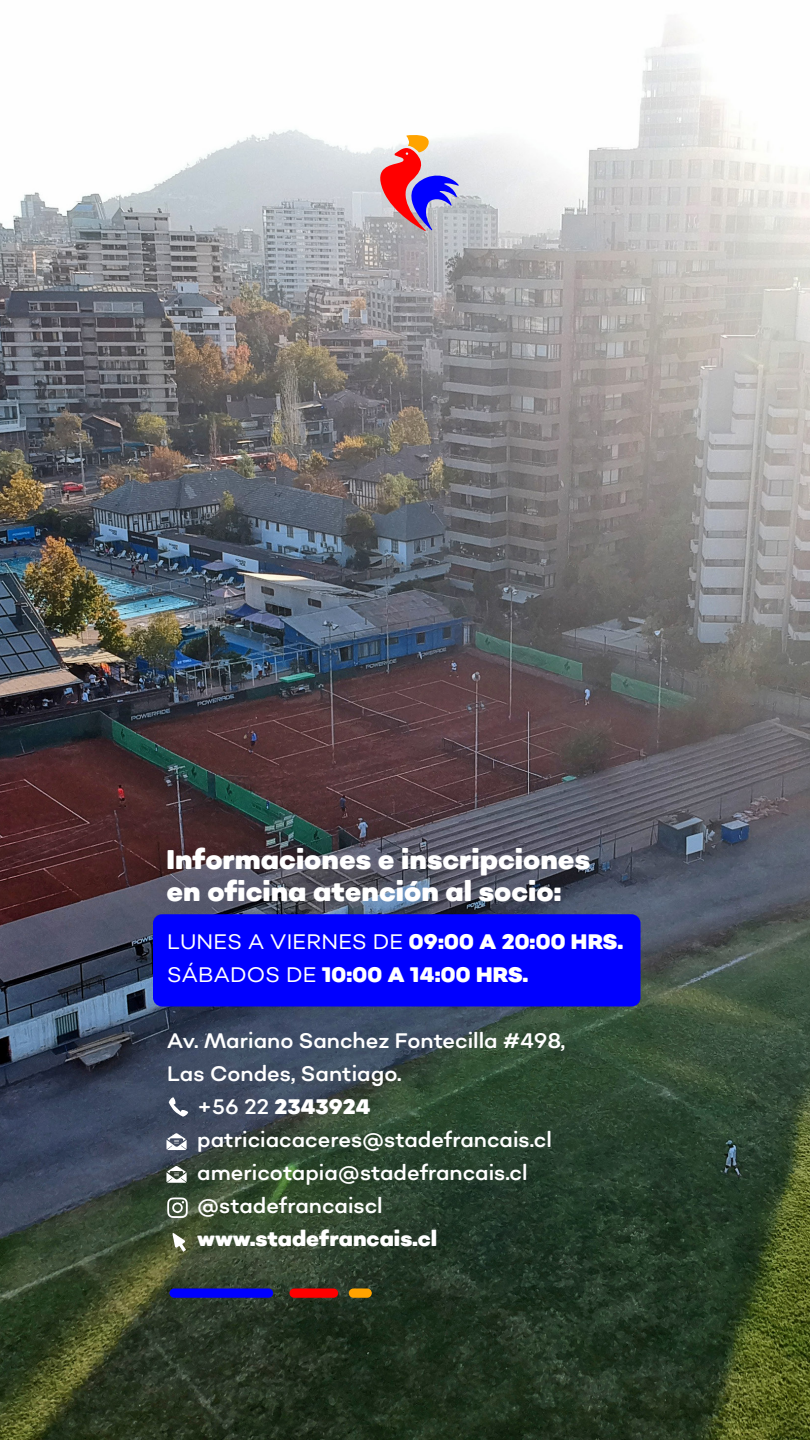
<style>
.page{position:relative;width:810px;height:1440px;background:#fff}
.page>*{position:absolute;margin:0;border:0;box-sizing:border-box;transform-origin:0 0}
.t1{font:900 27px/32.4px "Sonny Vol 2";color:#fff}
.t2{font:21px "Sonny Vol 2";color:#fff}
.t3{font:900 21px/33px "Sonny Vol 2";color:#fff}
.s1{font-weight:400}
</style>
<div class="page">
<img style="left:0;top:22px;width:810px;height:1418px">
<div style="left:153px;top:914px;width:487px;height:92px;background:#00f;border-radius:9px"></div>
<svg style="left:378px;top:134px;width:81px;height:97px;background:#c18bab"></svg>
<svg style="left:169px;top:1097px;width:19px;height:20px"></svg>
<svg style="left:172px;top:1233px;width:14px;height:19px"></svg>
<svg style="left:166px;top:1166px;width:21px;height:17px"></svg>
<svg style="left:166px;top:1133px;width:21px;height:17px"></svg>
<div style="left:290px;top:1288px;width:48px;height:10px;background:#f00;border-radius:5px"></div>
<div style="left:169px;top:1288px;width:104px;height:10px;background:#00f;border-radius:5px"></div>
<div style="left:349px;top:1288px;width:23px;height:10px;background:#ffa300;border-radius:5px"></div>
<svg style="left:167px;top:1197px;width:21px;height:21px"></svg>
<p class="t1" style="left:166px;top:843px;width:425px">Informaciones e inscripciones en oficina atención al socio:</p>
<p class="t3" style="left:167px;top:926px;width:458px"><span class="s1">LUNES A VIERNES DE</span> 09:00 A 20:00 HRS.<br><span class="s1">SÁBADOS DE</span> 10:00 A 14:00 HRS.</p>
<p class="t2" style="left:167px;top:1027px;width:399px">Av. Mariano Sanchez Fontecilla #498,</p>
<p class="t2" style="left:167px;top:1060px;width:236px">Las Condes, Santiago.</p>
<p class="t3" style="left:197px;top:1091px;width:175px"><span class="s1">+56 22</span> 2343924</p>
<p class="t2" style="left:197px;top:1126px;width:356px">patriciacaceres@stadefrancais.cl</p>
<p class="t2" style="left:197px;top:1159px;width:332px">americotapia@stadefrancais.cl</p>
<p class="t2" style="left:197px;top:1192px;width:187px">@stadefrancaiscl</p>
<p class="t3" style="left:197px;top:1223px;width:242px">www.stadefrancais.cl</p>
</div>
